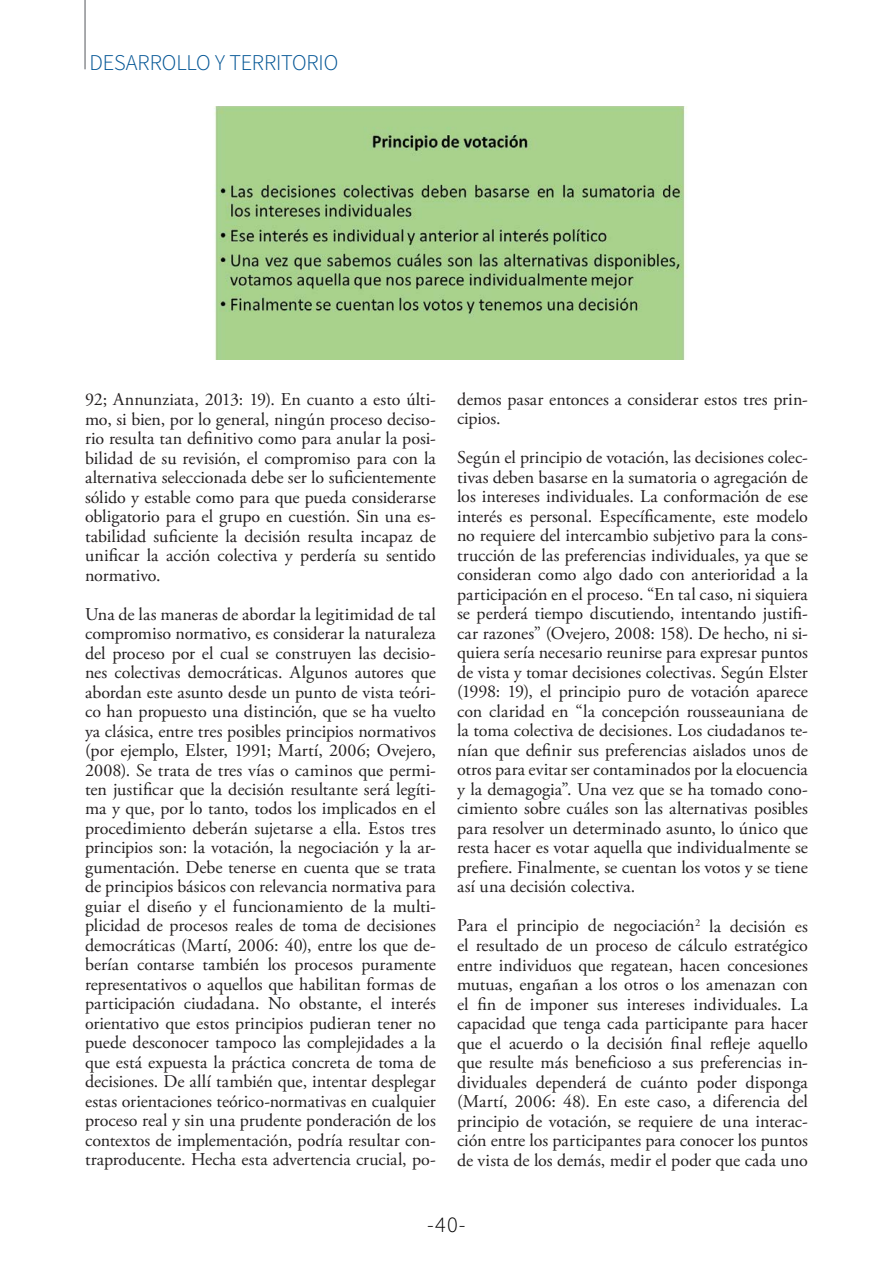
<style>
.page{position:relative;width:893px;height:1263px;background:#fff}
.page>*{position:absolute;margin:0;border:0;box-sizing:border-box;transform-origin:0 0}
.t1{font:300 22.5px "Source Sans Pro";letter-spacing:-.01em;color:#015494}
.t2{font:300 22.5px "Source Sans Pro";color:#000}
.Texto_corrido{font:18px/19.5px "Adobe Garamond Pro";color:#231f20;text-align:justify}
</style>
<div class="page">
<hr style="left:84px;top:0;width:2px;height:69px;background:#8d8f92">
<img style="left:214px;top:106px;width:473px;height:253px">
<p class="t1" style="left:90px;top:49px;width:250px">DESARROLLO Y TERRITORIO</p>
<p class="Texto_corrido" style="left:85px;top:390px;width:352px">92; Annunziata, 2013: 19). En cuanto a esto últi&shy;mo, si bien, por lo general, ningún proceso deciso&shy;rio resulta tan definitivo como para anular la posi&shy;bilidad de su revisión, el compromiso para con la alternativa seleccionada debe ser lo suficientemente sólido y estable como para que pueda considerarse obligatorio para el grupo en cuestión. Sin una es&shy;tabilidad suficiente la decisión resulta incapaz de unificar la acción colectiva y perdería su sentido normativo.</p>
<p class="Texto_corrido" style="left:85px;top:605px;width:352px">Una de las maneras de abordar la legitimidad de tal compromiso normativo, es considerar la naturaleza del proceso por el cual se construyen las decisio&shy;nes colectivas democráticas. Algunos autores que abordan este asunto desde un punto de vista teóri&shy;co han propuesto una distinción, que se ha vuelto ya clásica, entre tres posibles principios normativos (por ejemplo, Elster, 1991; Martí, 2006; Ovejero, 2008). Se trata de tres vías o caminos que permi&shy;ten justificar que la decisión resultante será legíti&shy;ma y que, por lo tanto, todos los implicados en el procedimiento deberán sujetarse a ella. Estos tres principios son: la votación, la negociación y la ar&shy;gumentación. Debe tenerse en cuenta que se trata de principios básicos con relevancia normativa para guiar el diseño y el funcionamiento de la multi&shy;plicidad de procesos reales de toma de decisiones democráticas (Martí, 2006: 40), entre los que de&shy;berían contarse también los procesos puramente representativos o aquellos que habilitan formas de participación ciudadana. No obstante, el interés orientativo que estos principios pudieran tener no puede desconocer tampoco las complejidades a la que está expuesta la práctica concreta de toma de decisiones. De allí también que, intentar desplegar estas orientaciones teórico-normativas en cualquier proceso real y sin una prudente ponderación de los contextos de implementación, podría resultar con&shy;traproducente. Hecha esta advertencia crucial, po-</p>
<p class="Texto_corrido" style="left:457px;top:390px;width:352px">demos pasar entonces a considerar estos tres prin&shy;cipios.</p>
<p class="Texto_corrido" style="left:457px;top:448px;width:352px">Según el principio de votación, las decisiones colec&shy;tivas deben basarse en la sumatoria o agregación de los intereses individuales. La conformación de ese interés es personal. Específicamente, este modelo no requiere del intercambio subjetivo para la cons&shy;trucción de las preferencias individuales, ya que se consideran como algo dado con anterioridad a la participación en el proceso. “En tal caso, ni siquiera se perderá tiempo discutiendo, intentando justifi&shy;car razones” (Ovejero, 2008: 158). De hecho, ni si&shy;quiera sería necesario reunirse para expresar puntos de vista y tomar decisiones colectivas. Según Elster (1998: 19), el principio puro de votación aparece con claridad en “la concepción rousseauniana de la toma colectiva de decisiones. Los ciudadanos te&shy;nían que definir sus preferencias aislados unos de otros para evitar ser contaminados por la elocuencia y la demagogia”. Una vez que se ha tomado cono&shy;cimiento sobre cuáles son las alternativas posibles para resolver un determinado asunto, lo único que resta hacer es votar aquella que individualmente se prefiere. Finalmente, se cuentan los votos y se tiene así una decisión colectiva.</p>
<p class="Texto_corrido" style="left:457px;top:916px;width:352px">Para el principio de negociación<sup>2</sup> la decisión es el resultado de un proceso de cálculo estratégico entre individuos que regatean, hacen concesiones mutuas, engañan a los otros o los amenazan con el fin de imponer sus intereses individuales. La capacidad que tenga cada participante para hacer que el acuerdo o la decisión final refleje aquello que resulte más beneficioso a sus preferencias in&shy;dividuales dependerá de cuánto poder disponga (Martí, 2006: 48). En este caso, a diferencia del principio de votación, se requiere de una interac&shy;ción entre los participantes para conocer los puntos de vista de los demás, medir el poder que cada uno</p>
<p class="t2" style="left:427px;top:1211px;width:40px">-40-</p>
</div>
